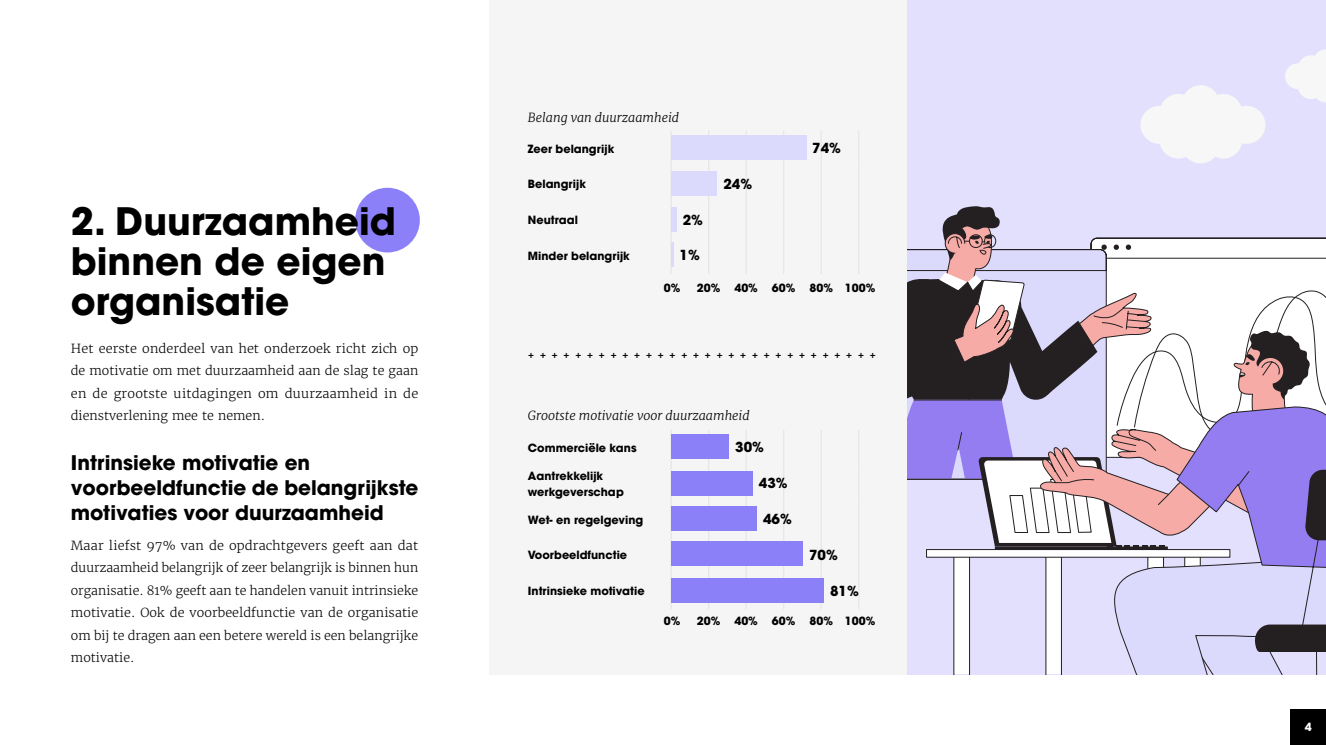
<style>
.page{position:relative;width:1326px;height:745px;background:#fff}
.page>*{position:absolute;margin:0;border:0;box-sizing:border-box;transform-origin:0 0}
.Kop_1{font:700 37.5px/40px "ITC Avant Garde Pro";color:#000}
.Kop_2{font:700 20px/25px "ITC Avant Garde Pro";color:#000}
.Kop_3{font:700 13.75px "ITC Avant Garde Pro";color:#000}
.Basis_tekst{font:300 12.5px/22.5px "Merriweather";color:#000;text-align:justify}
.Basistekst_bold{font:italic 300 12.5px "Merriweather";color:#000}
.Figuren_titels{font:700 11.25px/16.2px "ITC Avant Garde Pro";color:#000}
.t1{font:700 11.25px "ITC Avant Garde Pro";color:#fff}
.Basis_tekst-2{font:500 10px "ITC Avant Garde Pro";color:#000}
</style>
<div class="page">
<div style="left:489px;top:0;width:418px;height:673px;background:#f5f5f5"></div>
<div style="left:907px;top:0;width:418px;height:673px;background:#e2e0fd"></div>
<svg style="left:907px;top:206px;width:418px;height:467px"></svg>
<svg style="left:1140px;top:85px;width:125px;height:78px"></svg>
<svg style="left:1285px;top:49px;width:40px;height:53px"></svg>
<hr style="left:670px;top:130px;width:1px;height:36px;background:#e6e6e6">
<hr style="left:708px;top:130px;width:1px;height:36px;background:#e6e6e6">
<hr style="left:745px;top:130px;width:1px;height:36px;background:#e6e6e6">
<hr style="left:783px;top:130px;width:1px;height:36px;background:#e6e6e6">
<hr style="left:820px;top:130px;width:1px;height:36px;background:#e6e6e6">
<hr style="left:858px;top:130px;width:1px;height:36px;background:#e6e6e6">
<hr style="left:670px;top:166px;width:1px;height:36px;background:#e6e6e6">
<hr style="left:708px;top:166px;width:1px;height:36px;background:#e6e6e6">
<hr style="left:745px;top:166px;width:1px;height:36px;background:#e6e6e6">
<hr style="left:783px;top:166px;width:1px;height:36px;background:#e6e6e6">
<hr style="left:820px;top:166px;width:1px;height:36px;background:#e6e6e6">
<hr style="left:858px;top:166px;width:1px;height:36px;background:#e6e6e6">
<hr style="left:670px;top:202px;width:1px;height:36px;background:#e6e6e6">
<hr style="left:708px;top:202px;width:1px;height:36px;background:#e6e6e6">
<hr style="left:745px;top:202px;width:1px;height:36px;background:#e6e6e6">
<hr style="left:783px;top:202px;width:1px;height:36px;background:#e6e6e6">
<hr style="left:820px;top:202px;width:1px;height:36px;background:#e6e6e6">
<hr style="left:858px;top:202px;width:1px;height:36px;background:#e6e6e6">
<hr style="left:670px;top:238px;width:1px;height:36px;background:#e6e6e6">
<hr style="left:708px;top:238px;width:1px;height:36px;background:#e6e6e6">
<hr style="left:745px;top:238px;width:1px;height:36px;background:#e6e6e6">
<hr style="left:783px;top:238px;width:1px;height:36px;background:#e6e6e6">
<hr style="left:820px;top:238px;width:1px;height:36px;background:#e6e6e6">
<hr style="left:858px;top:238px;width:1px;height:36px;background:#e6e6e6">
<div style="left:671px;top:135px;width:135px;height:25px;background:#dbd9fc"></div>
<div style="left:671px;top:171px;width:45px;height:25px;background:#dbd9fc"></div>
<div style="left:671px;top:207px;width:5px;height:25px;background:#dbd9fc"></div>
<hr style="left:671px;top:242px;width:2px;height:25px;background:#dbd9fc">
<hr style="left:670px;top:429px;width:1px;height:36px;background:#e6e6e6">
<hr style="left:708px;top:429px;width:1px;height:36px;background:#e6e6e6">
<hr style="left:745px;top:429px;width:1px;height:36px;background:#e6e6e6">
<hr style="left:783px;top:429px;width:1px;height:36px;background:#e6e6e6">
<hr style="left:820px;top:429px;width:1px;height:36px;background:#e6e6e6">
<hr style="left:858px;top:429px;width:1px;height:36px;background:#e6e6e6">
<hr style="left:670px;top:465px;width:1px;height:36px;background:#e6e6e6">
<hr style="left:708px;top:465px;width:1px;height:36px;background:#e6e6e6">
<hr style="left:745px;top:465px;width:1px;height:36px;background:#e6e6e6">
<hr style="left:783px;top:465px;width:1px;height:36px;background:#e6e6e6">
<hr style="left:820px;top:465px;width:1px;height:36px;background:#e6e6e6">
<hr style="left:858px;top:465px;width:1px;height:36px;background:#e6e6e6">
<hr style="left:670px;top:501px;width:1px;height:36px;background:#e6e6e6">
<hr style="left:708px;top:501px;width:1px;height:36px;background:#e6e6e6">
<hr style="left:745px;top:501px;width:1px;height:36px;background:#e6e6e6">
<hr style="left:783px;top:501px;width:1px;height:36px;background:#e6e6e6">
<hr style="left:820px;top:501px;width:1px;height:36px;background:#e6e6e6">
<hr style="left:858px;top:501px;width:1px;height:36px;background:#e6e6e6">
<hr style="left:670px;top:537px;width:1px;height:35px;background:#e6e6e6">
<hr style="left:708px;top:537px;width:1px;height:35px;background:#e6e6e6">
<hr style="left:745px;top:537px;width:1px;height:35px;background:#e6e6e6">
<hr style="left:783px;top:537px;width:1px;height:35px;background:#e6e6e6">
<hr style="left:820px;top:537px;width:1px;height:35px;background:#e6e6e6">
<hr style="left:858px;top:537px;width:1px;height:35px;background:#e6e6e6">
<hr style="left:670px;top:572px;width:1px;height:36px;background:#e6e6e6">
<hr style="left:708px;top:572px;width:1px;height:36px;background:#e6e6e6">
<hr style="left:745px;top:572px;width:1px;height:36px;background:#e6e6e6">
<hr style="left:783px;top:572px;width:1px;height:36px;background:#e6e6e6">
<hr style="left:820px;top:572px;width:1px;height:36px;background:#e6e6e6">
<hr style="left:858px;top:572px;width:1px;height:36px;background:#e6e6e6">
<div style="left:671px;top:434px;width:58px;height:25px;background:#8b80f8"></div>
<div style="left:671px;top:470px;width:81px;height:25px;background:#8b80f8"></div>
<div style="left:671px;top:506px;width:85px;height:25px;background:#8b80f8"></div>
<div style="left:671px;top:541px;width:131px;height:25px;background:#8b80f8"></div>
<div style="left:671px;top:577px;width:152px;height:25px;background:#8b80f8"></div>
<div style="left:355px;top:188px;width:65px;height:64px;background:#8b80f8;border-radius:50%"></div>
<div style="left:1290px;top:709px;width:35px;height:35px;background:#000"></div>
<p class="Kop_1" style="left:71px;top:201px;width:326px">2. Duurzaamheid binnen de eigen organisatie</p>
<p class="Basis_tekst" style="left:71px;top:336px;width:349px">Het eerste onderdeel van het onderzoek richt zich op de motivatie om met duurzaamheid aan de slag te gaan en de grootste uitdagingen om duurzaamheid in de dienstverlening mee te nemen.</p>
<p class="Kop_2" style="left:71px;top:449px;width:349px">Intrinsieke motivatie en voorbeeldfunctie de belangrijkste motivaties voor duurzaamheid</p>
<p class="Basis_tekst" style="left:71px;top:533px;width:349px">Maar liefst 97% van de opdrachtgevers geeft aan dat duurzaamheid belangrijk of zeer belangrijk is binnen hun organisatie. 81% geeft aan te handelen vanuit intrinsieke motivatie. Ook de voorbeeldfunctie van de organisatie om bij te dragen aan een betere wereld is een belangrijke motivatie.</p>
<p class="Basistekst_bold" style="left:528px;top:109px;width:153px">Belang van duurzaamheid</p>
<p class="Figuren_titels" style="left:528px;top:140px;width:88px">Zeer belangrijk</p>
<p class="Figuren_titels" style="left:528px;top:176px;width:60px">Belangrijk</p>
<p class="Figuren_titels" style="left:528px;top:212px;width:52px">Neutraal</p>
<p class="Figuren_titels" style="left:528px;top:248px;width:103px">Minder belangrijk</p>
<p class="Figuren_titels" style="left:663px;top:279px;width:18px">0%</p>
<p class="Figuren_titels" style="left:696px;top:279px;width:25px">20%</p>
<p class="Figuren_titels" style="left:734px;top:279px;width:25px">40%</p>
<p class="Figuren_titels" style="left:771px;top:279px;width:25px">60%</p>
<p class="Figuren_titels" style="left:809px;top:279px;width:25px">80%</p>
<p class="Figuren_titels" style="left:844px;top:279px;width:32px">100%</p>
<p class="Kop_3" style="left:812px;top:139px;width:30px">74%</p>
<p class="Kop_3" style="left:723px;top:175px;width:30px">24%</p>
<p class="Kop_3" style="left:682px;top:210px;width:22px">2%</p>
<p class="Kop_3" style="left:679px;top:246px;width:22px">1%</p>
<p class="Basis_tekst-2" style="left:528px;top:348px;width:349px">++++++++++++++++++++++++++++++</p>
<p class="Basistekst_bold" style="left:528px;top:407px;width:223px">Grootste motivatie voor duurzaamheid</p>
<p class="Figuren_titels" style="left:528px;top:439px;width:110px">Commerciële kans</p>
<p class="Figuren_titels" style="left:528px;top:467px;width:97px">Aantrekkelijk werkgeverschap</p>
<p class="Figuren_titels" style="left:528px;top:511px;width:117px">Wet- en regelgeving</p>
<p class="Figuren_titels" style="left:528px;top:546px;width:101px">Voorbeeldfunctie</p>
<p class="Figuren_titels" style="left:528px;top:582px;width:118px">Intrinsieke motivatie</p>
<p class="Kop_3" style="left:735px;top:437px;width:30px">30%</p>
<p class="Kop_3" style="left:758px;top:474px;width:30px">43%</p>
<p class="Kop_3" style="left:763px;top:509px;width:30px">46%</p>
<p class="Kop_3" style="left:809px;top:545px;width:30px">70%</p>
<p class="Kop_3" style="left:830px;top:581px;width:30px">81%</p>
<p class="Figuren_titels" style="left:663px;top:612px;width:18px">0%</p>
<p class="Figuren_titels" style="left:696px;top:612px;width:25px">20%</p>
<p class="Figuren_titels" style="left:734px;top:612px;width:25px">40%</p>
<p class="Figuren_titels" style="left:771px;top:612px;width:25px">60%</p>
<p class="Figuren_titels" style="left:809px;top:612px;width:25px">80%</p>
<p class="Figuren_titels" style="left:844px;top:612px;width:32px">100%</p>
<p class="t1" style="left:1304px;top:719px;width:8px">4</p>
</div>
